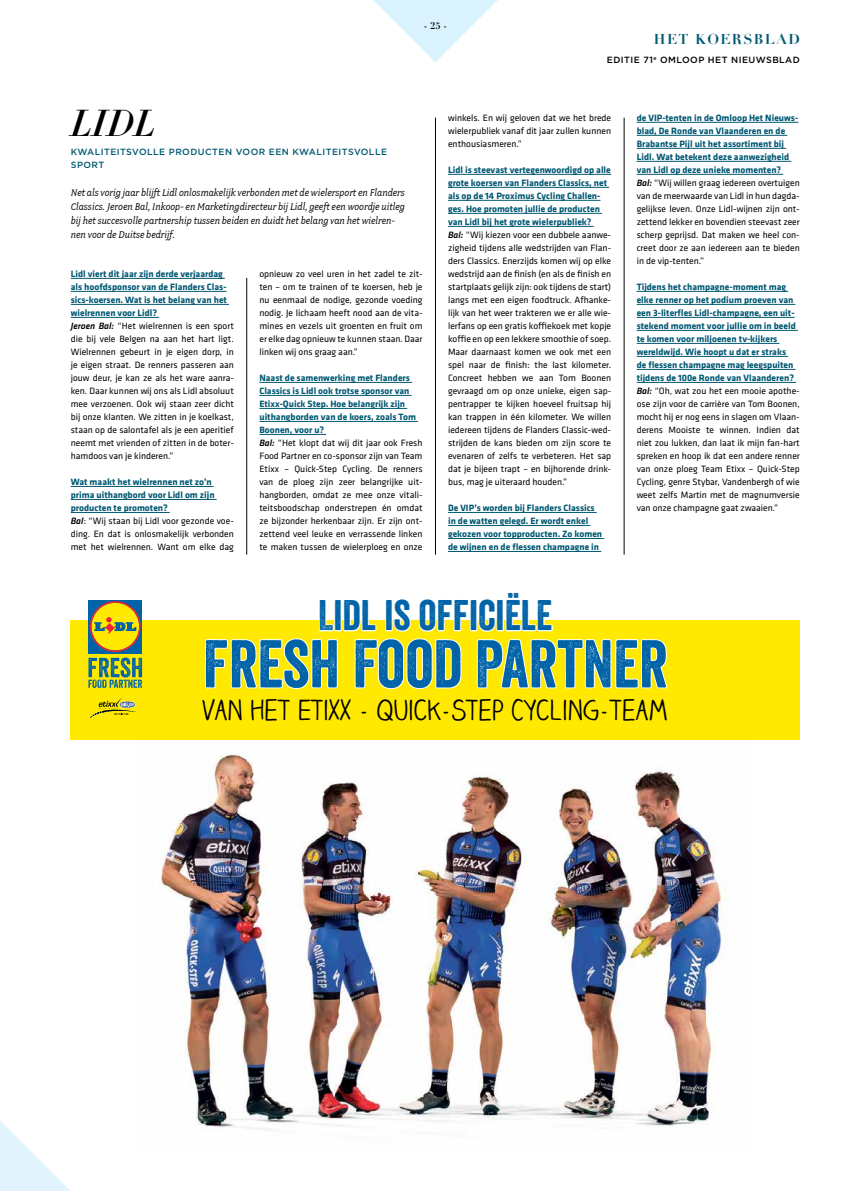
<style>
.page{position:relative;width:851px;height:1191px;background:#fff}
.page>*{position:absolute;margin:0;border:0;box-sizing:border-box;transform-origin:0 0}
.t1{font:65.3px "Veneer";color:#0063a7}
.t2{font:41.5px "Veneer";color:#0063a7}
.t3{font:37px "Didot HTF M11 Medium Ital";color:#000}
.t4{font:27.6px "Claire Hand";color:#000}
.t5{font:700 14px "Didot";letter-spacing:.1em;color:#005872}
.t6{font:italic 11px/14px "Fairplex Narrow";color:#000}
.t7{font:9.5px/13px "Klavika";color:#000}
.t8{font:700 9.5px/13px "Klavika";color:#005872}
.t9{font:700 9.5px "Didot";color:#000}
.t10{font:500 9px/13px "Gotham";letter-spacing:.05em;color:#005872}
.t11{font:500 9px "Gotham";letter-spacing:.05em;color:#000}
.s1{font-weight:700;color:#005872}
.s2{font-weight:500;font-style:italic}
</style>
<div class="page">
<svg style="left:0;top:277px;width:94px;height:914px"></svg>
<svg style="left:373px;top:0;width:125px;height:62px"></svg>
<hr style="left:71px;top:278px;width:154px;height:1px;background:#005872">
<hr style="left:71px;top:291px;width:155px;height:1px;background:#005872">
<hr style="left:71px;top:304px;width:158px;height:1px;background:#005872">
<hr style="left:71px;top:317px;width:88px;height:1px;background:#005872">
<hr style="left:71px;top:486px;width:143px;height:1px;background:#005872">
<hr style="left:71px;top:499px;width:146px;height:1px;background:#005872">
<hr style="left:71px;top:512px;width:99px;height:1px;background:#005872">
<hr style="left:259px;top:382px;width:153px;height:1px;background:#005872">
<hr style="left:259px;top:395px;width:152px;height:1px;background:#005872">
<hr style="left:259px;top:408px;width:148px;height:1px;background:#005872">
<hr style="left:259px;top:421px;width:159px;height:1px;background:#005872">
<hr style="left:259px;top:434px;width:67px;height:1px;background:#005872">
<hr style="left:448px;top:174px;width:163px;height:1px;background:#005872">
<hr style="left:448px;top:187px;width:161px;height:1px;background:#005872">
<hr style="left:448px;top:200px;width:152px;height:1px;background:#005872">
<hr style="left:448px;top:213px;width:154px;height:1px;background:#005872">
<hr style="left:448px;top:226px;width:145px;height:1px;background:#005872">
<hr style="left:448px;top:512px;width:148px;height:1px;background:#005872">
<hr style="left:448px;top:525px;width:142px;height:1px;background:#005872">
<hr style="left:448px;top:538px;width:156px;height:1px;background:#005872">
<hr style="left:636px;top:122px;width:162px;height:1px;background:#005872">
<hr style="left:636px;top:135px;width:151px;height:1px;background:#005872">
<hr style="left:636px;top:148px;width:150px;height:1px;background:#005872">
<hr style="left:636px;top:161px;width:155px;height:1px;background:#005872">
<hr style="left:636px;top:174px;width:147px;height:1px;background:#005872">
<hr style="left:636px;top:291px;width:152px;height:1px;background:#005872">
<hr style="left:636px;top:304px;width:159px;height:1px;background:#005872">
<hr style="left:636px;top:317px;width:158px;height:1px;background:#005872">
<hr style="left:636px;top:330px;width:161px;height:1px;background:#005872">
<hr style="left:636px;top:343px;width:143px;height:1px;background:#005872">
<hr style="left:636px;top:356px;width:152px;height:1px;background:#005872">
<hr style="left:636px;top:369px;width:159px;height:1px;background:#005872">
<hr style="left:636px;top:382px;width:159px;height:1px;background:#005872">
<hr style="left:246px;top:278px;width:1px;height:276px;background:#000">
<hr style="left:435px;top:118px;width:1px;height:436px;background:#000">
<hr style="left:624px;top:118px;width:1px;height:436px;background:#000">
<img style="left:139px;top:739px;width:610px;height:391px">
<div style="left:71px;top:620px;width:728px;height:119px;background:#ffe900"></div>
<svg style="left:204px;top:549px;width:463px;height:141px"></svg>
<svg style="left:88px;top:601px;width:54px;height:118px"></svg>
<p class="t9" style="left:424px;top:19px;width:24px">- 25 -</p>
<h3 class="t5" style="left:653px;top:30px;width:147px">HET KOERSBLAD</h3>
<p class="t11" style="left:607px;top:55px;width:194px">EDITIE 71<sup>e</sup> OMLOOP HET NIEUWSBLAD</p>
<h3 class="t3" style="left:71px;top:100px;width:86px">LIDL</h3>
<p class="t10" style="left:71px;top:145px;width:318px">KWALITEITSVOLLE PRODUCTEN VOOR EEN KWALITEITSVOLLE<br>SPORT</p>
<p class="t6" style="left:71px;top:185px;width:335px">Net als vorig jaar blijft Lidl onlosmakelijk verbonden met de wielersport en Flanders Classics. Jeroen Bal, Inkoop- en Marketingdirecteur bij Lidl, geeft een woordje uitleg bij het succesvolle partnership tussen beiden en duidt het belang van het wielren&shy;nen voor de Duitse bedrijf.</p>
<p class="t7" style="left:71px;top:268px;width:165px"><span class="s1">Lidl viert dit jaar zijn derde verjaardag als hoofdsponsor van de Flanders Clas&shy;sics-koersen. Wat is het belang van het wielrennen voor Lidl?<br></span><span class="s2">Jeroen Bal:</span> “Het wielrennen is een sport die bij vele Belgen na aan het hart ligt.<br>Wielrennen gebeurt in je eigen dorp, in je eigen straat. De renners passeren aan jouw deur, je kan ze als het ware aanra&shy;ken. Daar kunnen wij ons als Lidl absoluut mee verzoenen. Ook wij staan zeer dicht bij onze klanten. We zitten in je koelkast, staan op de salontafel als je een aperitief neemt met vrienden of zitten in de boter&shy;hamdoos van je kinderen.”</p>
<p class="t7" style="left:71px;top:475px;width:164px"><span class="s1">Wat maakt het wielrennen net zo’n prima uithangbord voor Lidl om zijn producten te promoten?<br></span><span class="s2">Bal</span>: “Wij staan bij Lidl voor gezonde voe&shy;ding. En dat is onlosmakelijk verbonden met het wielrennen. Want om elke dag</p>
<p class="t7" style="left:259px;top:268px;width:165px;text-align:justify">opnieuw zo veel uren in het zadel te zit&shy;ten – om te trainen of te koersen, heb je nu eenmaal de nodige, gezonde voeding nodig. Je lichaam heeft nood aan de vita&shy;mines en vezels uit groenten en fruit om er elke dag opnieuw te kunnen staan. Daar linken wij ons graag aan.”</p>
<p class="t7" style="left:259px;top:372px;width:165px"><span class="s1">Naast de samenwerking met Flanders Classics is Lidl ook trotse sponsor van Etixx-Quick Step. Hoe belangrijk zijn uithangborden van de koers, zoals Tom Boonen, voor u?<br></span><span class="s2">Bal:</span> “Het klopt dat wij dit jaar ook Fresh Food Partner en co-sponsor zijn van Team Etixx – Quick-Step Cycling. De renners van de ploeg zijn zeer belangrijke uit&shy;hangborden, omdat ze mee onze vitali&shy;teitsboodschap onderstrepen én omdat ze bijzonder herkenbaar zijn. Er zijn ont&shy;zettend veel leuke en verrassende linken te maken tussen de wielerploeg en onze</p>
<p class="t7" style="left:448px;top:112px;width:164px;text-align:justify">winkels. En wij geloven dat we het brede wielerpubliek vanaf dit jaar zullen kunnen enthousiasmeren.”</p>
<p class="t7" style="left:448px;top:164px;width:165px"><span class="s1">Lidl is steevast vertegenwoordigd op alle grote koersen van Flanders Classics, net als op de 14 Proximus Cycling Challen&shy;ges. Hoe promoten jullie de producten van Lidl bij het grote wielerpubliek?<br></span><span class="s2">Bal:</span> “Wij kiezen voor een dubbele aanwe&shy;zigheid tijdens alle wedstrijden van Flan&shy;ders Classics. Enerzijds komen wij op elke wedstrijd aan de finish (en als de finish en startplaats gelijk zijn: ook tijdens de start) langs met een eigen foodtruck. Afhanke&shy;lijk van het weer trakteren we er alle wie&shy;lerfans op een gratis koffiekoek met kopje koffie en op een lekkere smoothie of soep.<br>Maar daarnaast komen we ook met een spel naar de finish: the last kilometer.<br>Concreet hebben we aan Tom Boonen gevraagd om op onze unieke, eigen sap&shy;pentrapper te kijken hoeveel fruitsap hij kan trappen in één kilometer. We willen iedereen tijdens de Flanders Classic-wed&shy;strijden de kans bieden om zijn score te evenaren of zelfs te verbeteren. Het sap dat je bijeen trapt – en bijhorende drink&shy;bus, mag je uiteraard houden.”</p>
<p class="t8" style="left:448px;top:501px;width:156px">De VIP’s worden bij Flanders Classics in de watten gelegd. Er wordt enkel gekozen voor topproducten. Zo komen de wijnen en de flessen champagne in</p>
<p class="t7" style="left:636px;top:112px;width:165px"><span class="s1">de VIP-tenten in de Omloop Het Nieuws&shy;blad, De Ronde van Vlaanderen en de Brabantse Pijl uit het assortiment bij Lidl. Wat betekent deze aanwezigheid van Lidl op deze unieke momenten?<br></span><span class="s2">Bal:</span> “Wij willen graag iedereen overtuigen van de meerwaarde van Lidl in hun dagda&shy;gelijkse leven. Onze Lidl-wijnen zijn ont&shy;zettend lekker en bovendien steevast zeer scherp geprijsd. Dat maken we heel con&shy;creet door ze aan iedereen aan te bieden in de vip-tenten.”</p>
<p class="t7" style="left:636px;top:280px;width:165px"><span class="s1">Tijdens het champagne-moment mag elke renner op het podium proeven van een 3-literfles Lidl-champagne, een uit&shy;stekend moment voor jullie om in beeld te komen voor miljoenen tv-kijkers wereldwijd. Wie hoopt u dat er straks<br>de flessen champagne mag leegspuiten tijdens de 100e Ronde van Vlaanderen?<br></span><span class="s2">Bal:</span> “Oh, wat zou het een mooie apothe&shy;ose zijn voor de carrière van Tom Boonen, mocht hij er nog eens in slagen om Vlaan&shy;derens Mooiste te winnen. Indien dat niet zou lukken, dan laat ik mijn fan-hart spreken en hoop ik dat een andere renner van onze ploeg Team Etixx – Quick-Step Cycling, genre Stybar, Vandenbergh of wie weet zelfs Martin met de magnumversie van onze champagne gaat zwaaien.”</p>
<h2 class="t2" style="left:318px;top:590px;width:236px">LIDL IS OFFICIËLE</h2>
<h1 class="t1" style="left:203px;top:624px;width:466px">FRESH FOOD PARTNER</h1>
<h3 class="t4" style="left:203px;top:692px;width:466px">VAN HET ETIXX - QUICK-STEP CYCLING-TEAM</h3>
</div>
